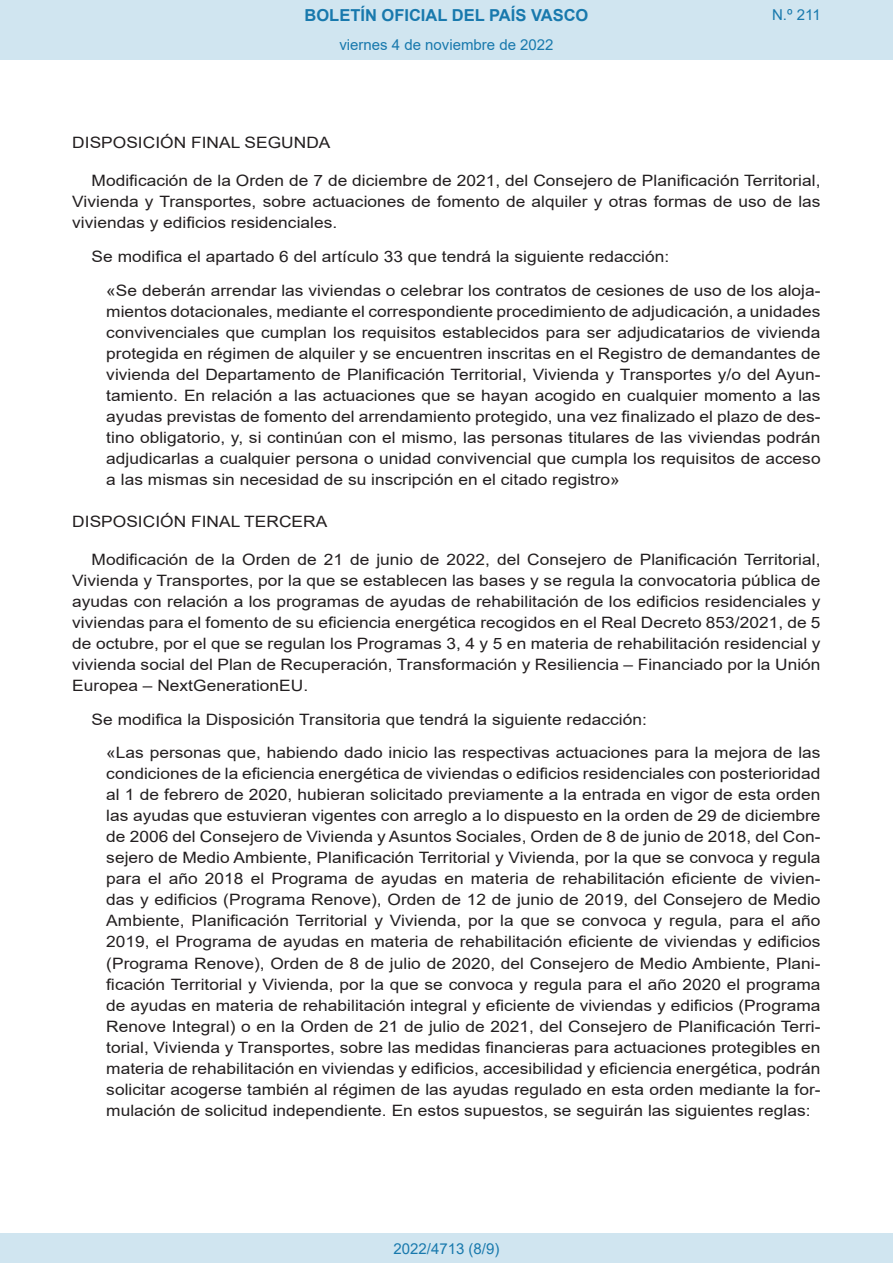
<style>
.page{position:relative;width:893px;height:1263px;background:#fff}
.page>*{position:absolute;margin:0;border:0;box-sizing:border-box;transform-origin:0 0}
.t1{font:700 16.5px "Arial";color:#1879ad}
.BOPVDetalle1{font:15.6px/21px "Arial";color:#231f20;text-align:justify;scale:1.11 1}
.BOPVDetalle{font:15.6px/21px "Arial";color:#231f20;text-align:justify;scale:1.11 1}
.BOPVDisposicionTitul{font:15.6px "Arial";color:#231f20;scale:1.11 1}
.Paginacion_Centro{font:15px "Arial";color:#1879ad}
</style>
<div class="page">
<div style="left:0;top:0;width:893px;height:60px;background:#d0e5f0"></div>
<div style="left:0;top:1233px;width:893px;height:30px;background:#d0e5f0"></div>
<p class="t1" style="left:305px;top:3px;width:285px">BOLETÍN OFICIAL DEL PAÍS VASCO</p>
<p class="Paginacion_Centro" style="left:339px;top:35px;width:216px">viernes 4 de noviembre de 2022</p>
<p class="Paginacion_Centro" style="left:772px;top:5px;width:50px">N.º 211</p>
<p class="BOPVDisposicionTitul" style="left:72px;top:132px;width:234px">DISPOSICIÓN FINAL SEGUNDA</p>
<p class="BOPVDetalle" style="left:72px;top:170px;width:676px;text-indent:19px">Modificación de la Orden de 7 de diciembre de 2021, del Consejero de Planificación Territorial, Vivienda y Transportes, sobre actuaciones de fomento de alquiler y otras formas de uso de las viviendas y edificios residenciales.</p>
<p class="BOPVDetalle" style="left:92px;top:246px;width:522px">Se modifica el apartado 6 del artículo 33 que tendrá la siguiente redacción:</p>
<p class="BOPVDetalle1" style="left:106px;top:280px;width:645px">«Se deberán arrendar las viviendas o celebrar los contratos de cesiones de uso de los aloja&shy;mientos dotacionales, mediante el correspondiente procedimiento de adjudicación, a unidades convivenciales que cumplan los requisitos establecidos para ser adjudicatarios de vivienda protegida en régimen de alquiler y se encuentren inscritas en el Registro de demandantes de vivienda del Departamento de Planificación Territorial, Vivienda y Transportes y/o del Ayun&shy;tamiento. En relación a las actuaciones que se hayan acogido en cualquier momento a las ayudas previstas de fomento del arrendamiento protegido, una vez finalizado el plazo de des&shy;tino obligatorio, y, si continúan con el mismo, las personas titulares de las viviendas podrán adjudicarlas a cualquier persona o unidad convivencial que cumpla los requisitos de acceso a las mismas sin necesidad de su inscripción en el citado registro»</p>
<p class="BOPVDisposicionTitul" style="left:72px;top:511px;width:231px">DISPOSICIÓN FINAL TERCERA</p>
<p class="BOPVDetalle" style="left:72px;top:549px;width:676px;text-indent:19px">Modificación de la Orden de 21 de junio de 2022, del Consejero de Planificación Territorial, Vivienda y Transportes, por la que se establecen las bases y se regula la convocatoria pública de ayudas con relación a los programas de ayudas de rehabilitación de los edificios residenciales y viviendas para el fomento de su eficiencia energética recogidos en el Real Decreto 853/2021, de 5 de octubre, por el que se regulan los Programas 3, 4 y 5 en materia de rehabilitación residencial y vivienda social del Plan de Recuperación, Transformación y Resiliencia – Financiado por la Unión Europea – NextGenerationEU.</p>
<p class="BOPVDetalle" style="left:92px;top:709px;width:502px">Se modifica la Disposición Transitoria que tendrá la siguiente redacción:</p>
<p class="BOPVDetalle1" style="left:106px;top:742px;width:645px">«Las personas que, habiendo dado inicio las respectivas actuaciones para la mejora de las condiciones de la eficiencia energética de viviendas o edificios residenciales con posterioridad al 1 de febrero de 2020, hubieran solicitado previamente a la entrada en vigor de esta orden las ayudas que estuvieran vigentes con arreglo a lo dispuesto en la orden de 29 de diciembre de 2006 del Consejero de Vivienda y Asuntos Sociales, Orden de 8 de junio de 2018, del Con&shy;sejero de Medio Ambiente, Planificación Territorial y Vivienda, por la que se convoca y regula para el año 2018 el Programa de ayudas en materia de rehabilitación eficiente de vivien&shy;das y edificios (Programa Renove), Orden de 12 de junio de 2019, del Consejero de Medio Ambiente, Planificación Territorial y Vivienda, por la que se convoca y regula, para el año 2019, el Programa de ayudas en materia de rehabilitación eficiente de viviendas y edificios (Programa Renove), Orden de 8 de julio de 2020, del Consejero de Medio Ambiente, Plani&shy;ficación Territorial y Vivienda, por la que se convoca y regula para el año 2020 el programa de ayudas en materia de rehabilitación integral y eficiente de viviendas y edificios (Programa Renove Integral) o en la Orden de 21 de julio de 2021, del Consejero de Planificación Terri&shy;torial, Vivienda y Transportes, sobre las medidas financieras para actuaciones protegibles en materia de rehabilitación en viviendas y edificios, accesibilidad y eficiencia energética, podrán solicitar acogerse también al régimen de las ayudas regulado en esta orden mediante la for&shy;mulación de solicitud independiente. En estos supuestos, se seguirán las siguientes reglas:</p>
<p class="Paginacion_Centro" style="left:393px;top:1238px;width:107px">2022/4713 (8/9)</p>
</div>
